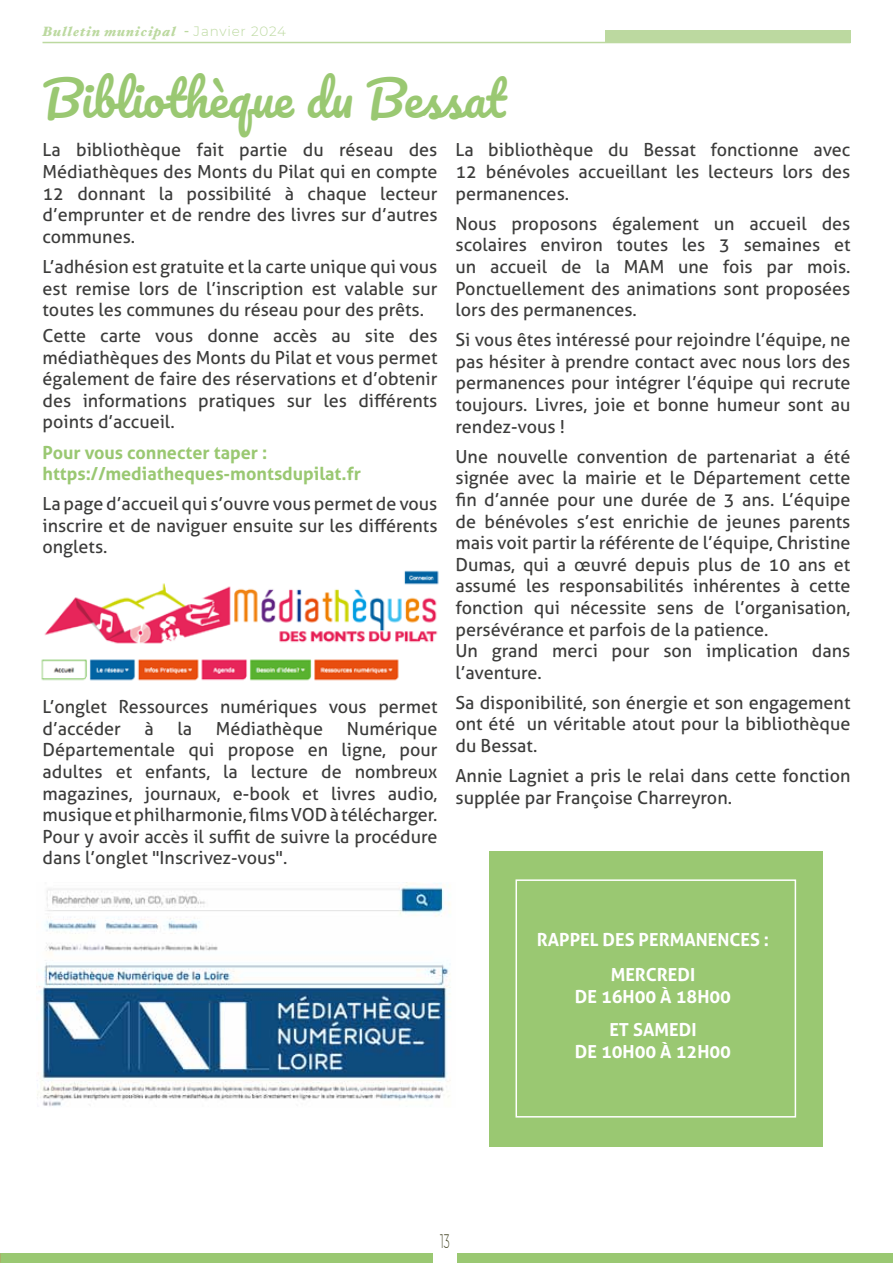
<style>
.page{position:relative;width:893px;height:1263px;background:#fff}
.page>*{position:absolute;margin:0;border:0;box-sizing:border-box;transform-origin:0 0}
.t1{font:48px "Pacifico";color:#9ac872}
.t2{font:300 19.5px "Montserrat";color:#4c4d2f;scale:.55 1}
.t3{font:18px/21.6px "Aller";color:#3c3c3b;text-align:justify}
.t4{font:700 18px/35.5px "Aller";color:#fff;text-align:center}
.t5{font:700 18px/21.6px "Aller";color:#9ac872}
.t6{font:italic 900 13.5px "Hoefler Text";letter-spacing:.06em;color:#bcd9a0}
.s1{font-family:"Montserrat";font-weight:300;font-style:normal}
</style>
<div class="page">
<div style="left:605px;top:30px;width:245px;height:13px;background:#bcd9a0"></div>
<hr style="left:43px;top:42px;width:807px;height:1px;background:#bcd9a0">
<div style="left:0;top:1253px;width:893px;height:10px;background:#9ac872"></div>
<div style="left:434px;top:1251px;width:23px;height:12px;background:#fff"></div>
<img style="left:36px;top:882px;width:415px;height:224px">
<img style="left:41px;top:570px;width:398px;height:111px">
<div style="left:489px;top:851px;width:333px;height:295px;background:#9ac872"></div>
<div style="left:515px;top:879px;width:281px;height:238px;border:2px solid #fff"></div>
<p class="t6" style="left:43px;top:24px;width:245px">Bulletin municipal - <span class="s1">Janvier 2024</span></p>
<h1 class="t1" style="left:43px;top:73px;width:464px">Bibliothèque du Bessat</h1>
<p class="t3" style="left:43px;top:139px;width:396px">La bibliothèque fait partie du réseau des Médiathèques des Monts du Pilat qui en compte 12 donnant la possibilité à chaque lecteur d’emprunter et de rendre des livres sur d’autres communes.</p>
<p class="t3" style="left:43px;top:256px;width:396px">L’adhésion est gratuite et la carte unique qui vous est remise lors de l’inscription est valable sur toutes les communes du réseau pour des prêts.</p>
<p class="t3" style="left:43px;top:325px;width:396px">Cette carte vous donne accès au site des médiathèques des Monts du Pilat et vous permet également de faire des réservations et d’obtenir des informations pratiques sur les différents points d’accueil.</p>
<p class="t5" style="left:43px;top:441px;width:320px">Pour vous connecter taper : https://mediatheques-montsdupilat.fr</p>
<p class="t3" style="left:43px;top:493px;width:396px">La page d’accueil qui s’ouvre vous permet de vous inscrire et de naviguer ensuite sur les différents onglets.</p>
<p class="t3" style="left:455px;top:139px;width:396px">La bibliothèque du Bessat fonctionne avec 12 bénévoles accueillant les lecteurs lors des permanences.</p>
<p class="t3" style="left:455px;top:212px;width:396px">Nous proposons également un accueil des scolaires environ toutes les 3 semaines et un accueil de la MAM une fois par mois.<br>Ponctuellement des animations sont proposées lors des permanences.</p>
<p class="t3" style="left:455px;top:329px;width:396px">Si vous êtes intéressé pour rejoindre l’équipe, ne pas hésiter à prendre contact avec nous lors des permanences pour intégrer l’équipe qui recrute toujours. Livres, joie et bonne humeur sont au rendez-vous !</p>
<p class="t3" style="left:455px;top:445px;width:396px;text-align:left">Une nouvelle convention de partenariat a été signée avec la mairie et le Département cette fin d’année pour une durée de 3 ans. L’équipe de bénévoles s’est enrichie de jeunes parents mais voit partir la référente de l’équipe, Christine Dumas, qui a œuvré depuis plus de 10 ans et assumé les responsabilités inhérentes à cette fonction qui nécessite sens de l’organisation, persévérance et parfois de la patience.<br>Un grand merci pour son implication dans l’aventure.</p>
<p class="t3" style="left:455px;top:692px;width:396px">Sa disponibilité, son énergie et son engagement ont été un véritable atout pour la bibliothèque du Bessat.</p>
<p class="t3" style="left:455px;top:765px;width:396px">Annie Lagniet a pris le relai dans cette fonction supplée par Françoise Charreyron.</p>
<p class="t3" style="left:43px;top:696px;width:396px">L’onglet Ressources numériques vous permet d’accéder</p>
<p class="t3" style="left:145px;top:717px;width:11px">à</p>
<p class="t3" style="left:177px;top:717px;width:16px">la</p>
<p class="t3" style="left:216px;top:717px;width:109px">Médiathèque</p>
<p class="t3" style="left:43px;top:717px;width:396px;text-indent:304px">Numérique Départementale qui propose en ligne, pour adultes et enfants, la lecture de nombreux magazines, journaux, e-book et livres audio, musique et philharmonie, films VOD à télécharger.<br>Pour y avoir accès il suffit de suivre la procédure dans l’onglet "Inscrivez-vous".</p>
<p class="t2" style="left:440px;top:1227px;width:19px">13</p>
<p class="t4" style="left:537px;top:921px;width:234px">RAPPEL DES PERMANENCES :<br>MERCREDI</p>
<p class="t4" style="left:575px;top:980px;width:158px;line-height:32.5px">DE 16H00 À 18H00<br>ET SAMEDI</p>
<p class="t4" style="left:575px;top:1033px;width:158px">DE 10H00 À 12H00</p>
</div>
